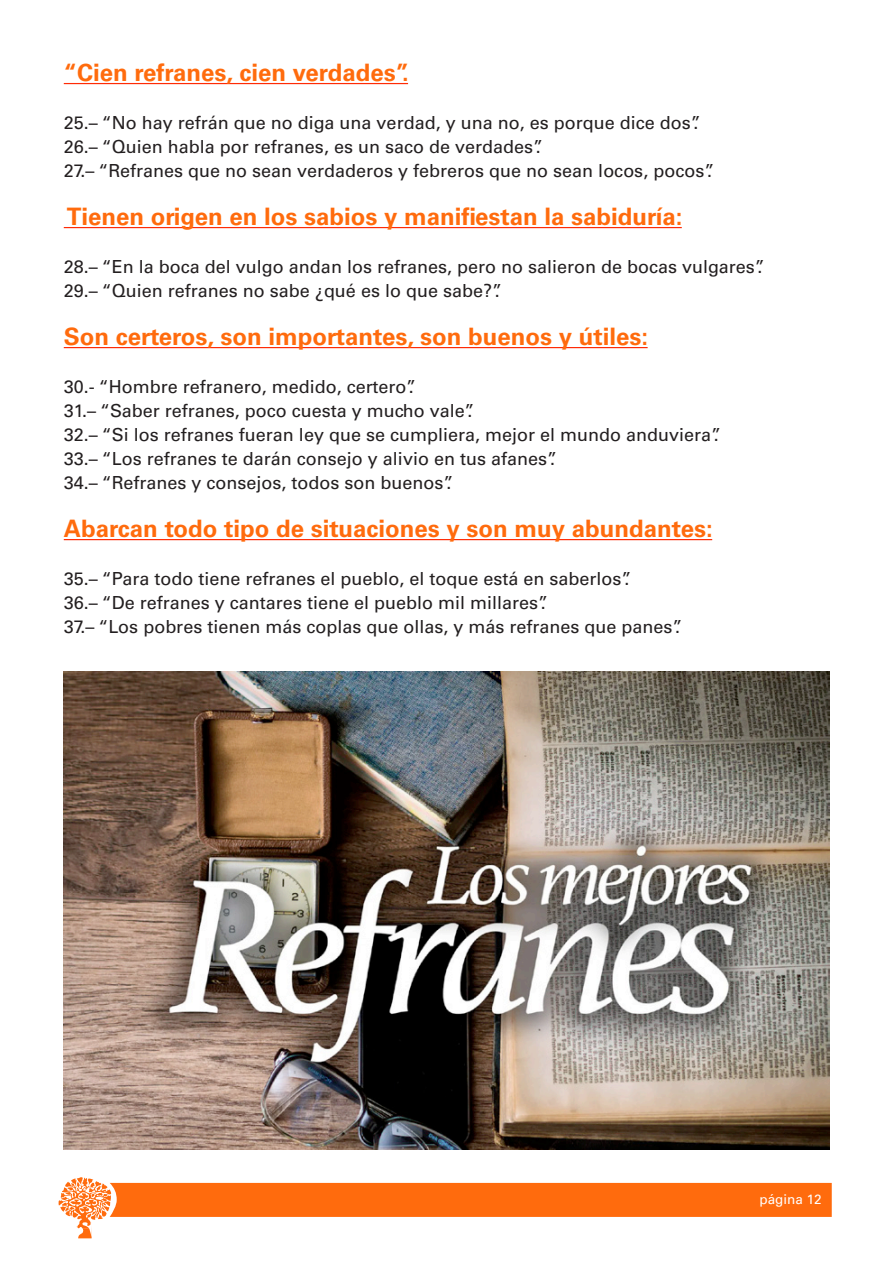
<style>
.page{position:relative;width:893px;height:1263px;background:#fff}
.page>*{position:absolute;margin:0;border:0;box-sizing:border-box;transform-origin:0 0}
.t1{font:700 24px "Univers LT Std";color:#ff6b0d}
.t2{font:18px/24px "Univers LT Std";color:#231f20}
.t3{font:13.5px "Univers LT Std";color:#fff}
</style>
<div class="page">
<svg style="left:58px;top:1177px;width:774px;height:61px"></svg>
<hr style="left:64px;top:83px;width:344px;height:1px;background:#ff2b06">
<hr style="left:64px;top:227px;width:618px;height:1px;background:#ff2b06">
<hr style="left:64px;top:347px;width:584px;height:1px;background:#ff2b06">
<hr style="left:64px;top:539px;width:648px;height:1px;background:#ff2b06">
<img style="left:64px;top:672px;width:765px;height:477px">
<h1 class="t1" style="left:64px;top:59px;width:347px">“Cien refranes, cien verdades”.</h1>
<p class="t2" style="left:64px;top:111px;width:652px">25.– “No hay refrán que no diga una verdad, y una no, es porque dice dos”.<br>26.– “Quien habla por refranes, es un saco de verdades”.<br>27.– “Refranes que no sean verdaderos y febreros que no sean locos, pocos”.</p>
<h1 class="t1" style="left:67px;top:203px;width:617px">Tienen origen en los sabios y manifiestan la sabiduría:</h1>
<p class="t2" style="left:64px;top:255px;width:702px">28.– “En la boca del vulgo andan los refranes, pero no salieron de bocas vulgares”.<br>29.– “Quien refranes no sabe ¿qué es lo que sabe?”.</p>
<h1 class="t1" style="left:64px;top:323px;width:586px">Son certeros, son importantes, son buenos y útiles:</h1>
<p class="t2" style="left:64px;top:375px;width:659px">30.- “Hombre refranero, medido, certero”.<br>31.– “Saber refranes, poco cuesta y mucho vale”.<br>32.– “Si los refranes fueran ley que se cumpliera, mejor el mundo anduviera”.<br>33.– “Los refranes te darán consejo y alivio en tus afanes”.<br>34.– “Refranes y consejos, todos son buenos”.</p>
<h1 class="t1" style="left:64px;top:515px;width:650px">Abarcan todo tipo de situaciones y son muy abundantes:</h1>
<p class="t2" style="left:64px;top:567px;width:620px">35.– “Para todo tiene refranes el pueblo, el toque está en saberlos”.<br>36.– “De refranes y cantares tiene el pueblo mil millares”.<br>37.– “Los pobres tienen más coplas que ollas, y más refranes que panes”.</p>
<p class="t3" style="left:759px;top:1191px;width:64px">página 12</p>
</div>
